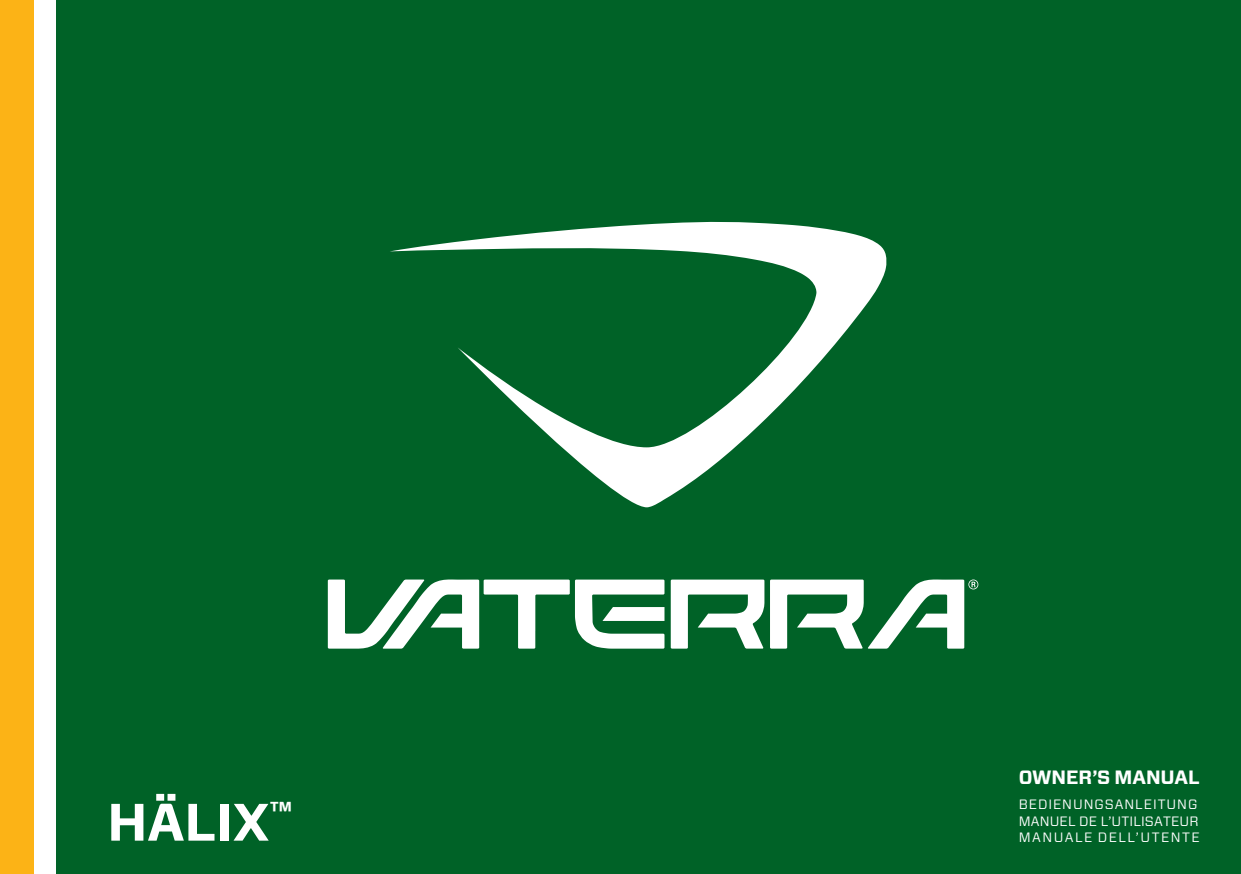
<style>
.page{position:relative;width:1241px;height:874px;background:#fff}
.page>*{position:absolute;margin:0;border:0;box-sizing:border-box;transform-origin:0 0}
.t1{font:700 52.5px "Forza";color:#fff}
.t2{font:700 24.5px "Forza";color:#fff}
.t3{font:700 19.25px "Forza";color:#fff}
.t4{font:13.47px/16.1px "Forza";letter-spacing:.07em;color:#fff}
.t5{font:13.47px "Forza";letter-spacing:.11em;color:#fff}
</style>
<div class="page">
<div style="left:0;top:0;width:1240px;height:873px;background:#006227"></div>
<div style="left:0;top:0;width:34px;height:873px;background:#fcb316"></div>
<div style="left:34px;top:0;width:22px;height:873px;background:#fff"></div>
<svg style="left:390px;top:221px;width:496px;height:286px"></svg>
<svg style="left:670px;top:579px;width:94px;height:69px"></svg>
<svg style="left:575px;top:579px;width:89px;height:69px"></svg>
<svg style="left:328px;top:579px;width:241px;height:69px"></svg>
<svg style="left:770px;top:579px;width:208px;height:69px"></svg>
<h1 class="t1" style="left:107px;top:786px;width:163px">HÄLIX</h1>
<h2 class="t2" style="left:269px;top:793px;width:24px">™</h2>
<h3 class="t3" style="left:1018px;top:764px;width:182px">OWNER’S MANUAL</h3>
<p class="t4" style="left:1018px;top:796px;width:181px">BEDIENUNGSANLEITUNG<br>MANUEL DE L’UTILISATEUR</p>
<p class="t5" style="left:1018px;top:827px;width:182px">MANUALE DELL’UTENTE</p>
</div>
